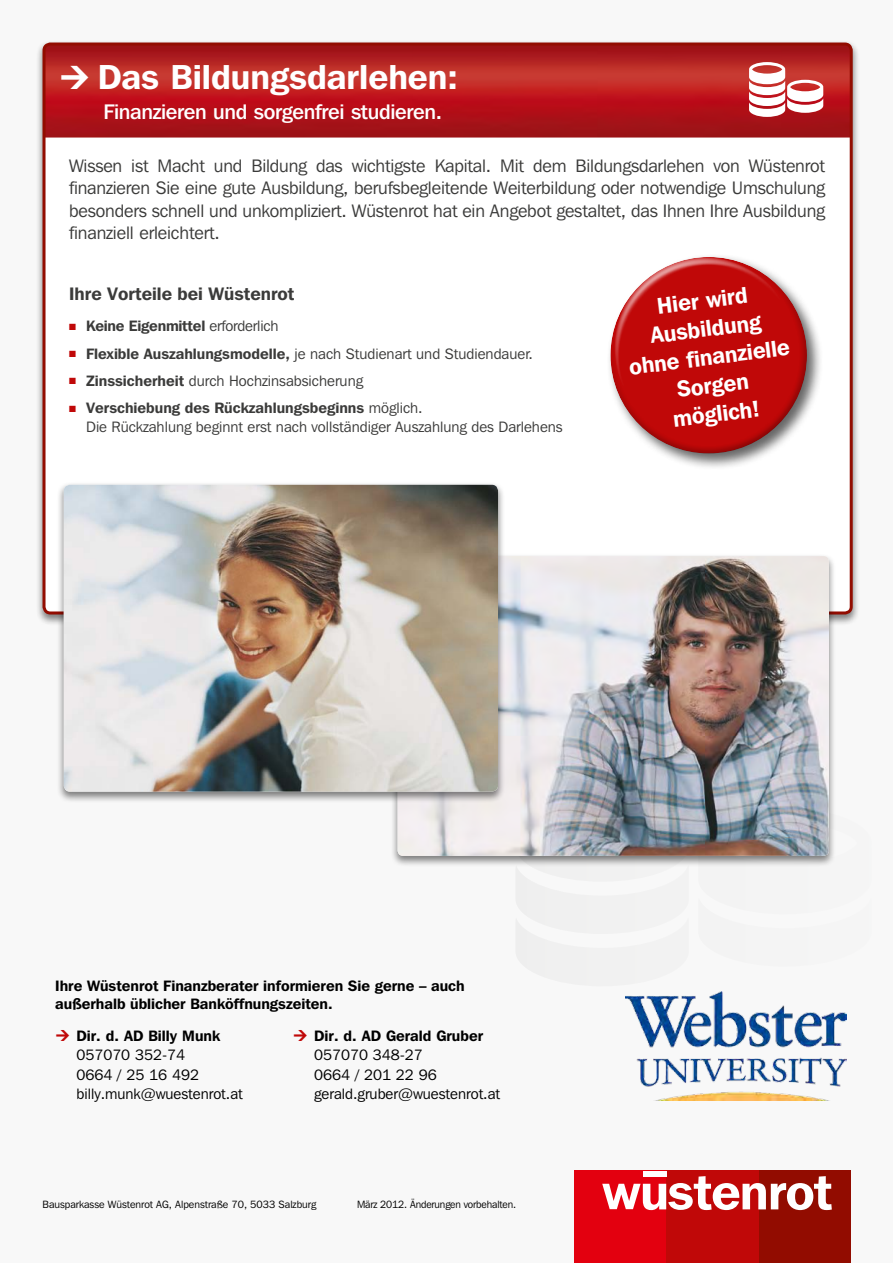
<style>
.page{position:relative;width:893px;height:1263px;background:#f8f8f8}
.page>*{position:absolute;margin:0;border:0;box-sizing:border-box;transform-origin:0 0}
.t1{font:600 34.5px "Franklin Gothic IT Cby BT";color:#fff}
.t2{font:600 22.8px/28.5px "Franklin Gothic IT Cby BT";color:#fff;text-align:center}
.t3{font:500 21px "Franklin Gothic IT Cby BT";letter-spacing:-.015em;color:#fff}
.t4{font:18px/22.5px "Franklin Gothic IT Cby BT";letter-spacing:-.01em;color:#3b3b3a;text-align:justify}
.t5{font:600 18px "Franklin Gothic IT Cby BT";color:#3b3b3a}
.t6{font:15px/18.8px "Franklin Gothic IT Cby BT";color:#3b3b3a}
.t7{font:600 15px/18px "Franklin Gothic IT Cby BT";color:#000}
.t8{font:15px/19.5px "Franklin Gothic IT Cby BT";color:#000}
.t9{font:600 15px "Franklin Gothic IT Cby BT";letter-spacing:-.015em;color:#3b3b3a}
.t10{font:10.5px "Franklin Gothic IT Cby BT";color:#000}
.s1{color:#c00808}
.s2{font-weight:400}
.s3{font-weight:600}
</style>
<div class="page">
<div style="left:574px;top:1171px;width:92px;height:92px;background:#e3000f"></div>
<div style="left:758px;top:1171px;width:92px;height:92px;background:#920c00"></div>
<div style="left:666px;top:1171px;width:92px;height:92px;background:#c00808"></div>
<svg style="left:602px;top:1176px;width:230px;height:47px"></svg>
<div style="left:643px;top:1171px;width:23px;height:5px;background:#fff"></div>
<div style="left:36px;top:40px;width:824px;height:586px;background:#000;opacity:.5"></div>
<div style="left:44px;top:44px;width:807px;height:569px;background:#fff;border-radius:6px"></div>
<img style="left:44px;top:44px;width:805px;height:94px">
<svg style="left:749px;top:62px;width:74px;height:55px"></svg>
<div style="left:607px;top:253px;width:216px;height:217px;background:#000;opacity:.6"></div>
<div style="left:610px;top:256px;width:198px;height:198px;background:#000;opacity:.5"></div>
<div style="left:390px;top:553px;width:446px;height:314px;background:#000;opacity:.5"></div>
<img style="left:398px;top:556px;width:431px;height:300px">
<div style="left:56px;top:482px;width:449px;height:321px;background:#000;opacity:.5"></div>
<img style="left:64px;top:485px;width:434px;height:307px">
<img style="left:625px;top:991px;width:222px;height:109px">
<svg style="left:62px;top:66px;width:27px;height:23px"></svg>
<h1 class="t1" style="left:98px;top:55px;width:362px">Das Bildungsdarlehen:</h1>
<p class="t3" style="left:103px;top:98px;width:340px">Finanzieren und sorgenfrei studieren.</p>
<p class="t4" style="left:69px;top:154px;width:757px">Wissen ist Macht und Bildung das wichtigste Kapital. Mit dem Bildungsdarlehen von Wüstenrot finanzieren Sie eine gute Ausbildung, berufsbegleitende Weiterbildung oder notwendige Umschulung besonders schnell und unkompliziert. Wüstenrot hat ein Angebot gestaltet, das Ihnen Ihre Ausbildung finanziell erleichtert.</p>
<p class="t5" style="left:69px;top:282px;width:227px">Ihre Vorteile bei Wüstenrot</p>
<p class="t9" style="left:69px;top:317px;width:211px"><span class="s1">■</span> Keine Eigenmittel <span class="s2">erforderlich</span></p>
<p class="t6" style="left:69px;top:344px;width:465px"><span class="s1">■</span> <span class="s3">Flexible Auszahlungsmodelle,</span> je nach Studienart und Studiendauer.</p>
<p class="t6" style="left:69px;top:371px;width:295px"><span class="s1">■</span> <span class="s3">Zinssicherheit</span> durch Hochzinsabsicherung</p>
<p class="t6" style="left:86px;top:398px;width:478px;text-indent:-17px"><span class="s1">■</span> <span class="s3">Verschiebung des Rückzahlungsbeginns</span> möglich.<br>Die Rückzahlung beginnt erst nach vollständiger Auszahlung des Darlehens</p>
<p class="t2" style="left:620px;top:295px;width:163px;rotate:-7deg">Hier wird<br>Ausbildung ohne finanzielle<br>Sorgen möglich!</p>
<p class="t7" style="left:55px;top:976px;width:411px">Ihre Wüstenrot Finanzberater informieren Sie gerne – auch außerhalb üblicher Banköffnungszeiten.</p>
<p class="t7" style="left:77px;top:1026px;width:145px">Dir. d. AD Billy Munk</p>
<p class="t8" style="left:77px;top:1045px;width:168px">057070 352-74<br>0664 / 25 16 492 billy.munk@wuestenrot.at</p>
<p class="t7" style="left:314px;top:1026px;width:170px">Dir. d. AD Gerald Gruber</p>
<p class="t8" style="left:314px;top:1045px;width:187px">057070 348-27<br>0664 / 201 22 96 gerald.gruber@wuestenrot.at</p>
<p class="t10" style="left:43px;top:1198px;width:275px">Bausparkasse Wüstenrot AG, Alpenstraße 70, 5033 Salzburg</p>
<p class="t10" style="left:357px;top:1198px;width:161px">März 2012. Änderungen vorbehalten.</p>
</div>
